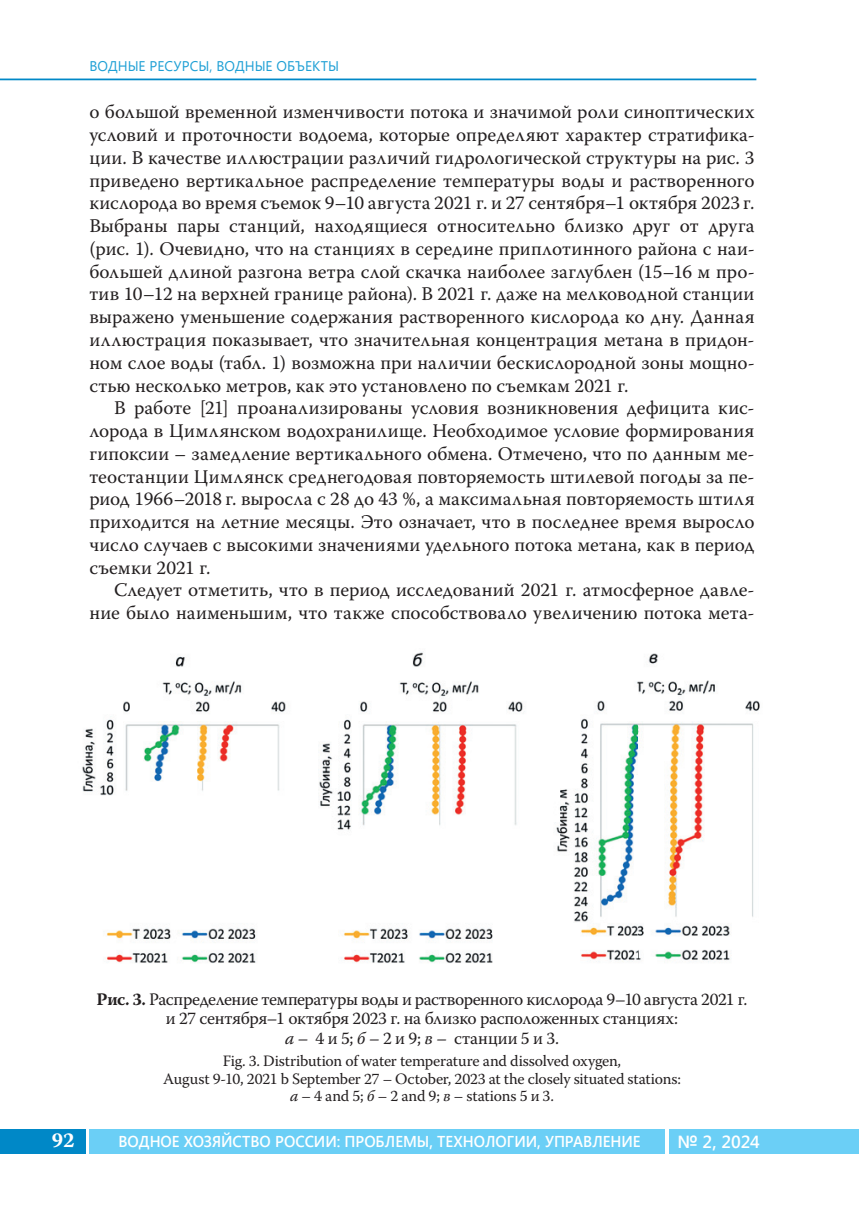
<style>
.page{position:relative;width:859px;height:1206px;background:#fff}
.page>*{position:absolute;margin:0;border:0;box-sizing:border-box;transform-origin:0 0}
.t1{font:700 21px "Warnock Pro";color:#fff}
.t2{font:19.25px "Warnock Pro";color:#231f20}
.t3{font:17.5px/19.2px "Warnock Pro";letter-spacing:-.02em;color:#231f20;text-align:center}
.t4{font:600 17.5px "Segoe UI";color:#fff}
.t5{font:15.75px/17.5px "Warnock Pro";letter-spacing:-.015em;color:#231f20;text-align:center}
.t6{font:600 15.75px "Segoe UI";letter-spacing:-.005em;color:#fff;scale:.95 1}
.t7{font:14px "Segoe UI";color:#1fa0d5}
.s1{font-weight:700}
.s2{font-style:italic}
</style>
<div class="page">
<div style="left:89px;top:1128px;width:576px;height:25px;background:#6bcff6"></div>
<div style="left:0;top:1128px;width:86px;height:25px;background:#0088c7"></div>
<div style="left:669px;top:1128px;width:189px;height:25px;background:#6bcff6"></div>
<hr style="left:0;top:79px;width:756px;height:1px;background:#0088c7">
<img style="left:82px;top:652px;width:678px;height:311px">
<p class="t7" style="left:89px;top:56px;width:251px">ВОДНЫЕ РЕСУРСЫ, ВОДНЫЕ ОБЪЕКТЫ</p>
<p class="t2" style="left:89px;top:105px;width:666px">о большой временной изменчивости потока и значимой роли синоптических</p>
<p class="t2" style="left:89px;top:127px;width:666px">условий и проточности водоема, которые определяют характер стратифика-</p>
<p class="t2" style="left:89px;top:150px;width:666px">ции. В качестве иллюстрации различий гидрологической структуры на рис. 3</p>
<p class="t2" style="left:89px;top:173px;width:666px">приведено вертикальное распределение температуры воды и растворенного</p>
<p class="t2" style="left:89px;top:196px;width:666px">кислорода во время съемок 9–10 августа 2021 г. и 27 сентября–1 октября 2023 г.</p>
<p class="t2" style="left:89px;top:218px;width:666px">Выбраны пары станций, находящиеся относительно близко друг от друга</p>
<p class="t2" style="left:89px;top:241px;width:666px">(рис. 1). Очевидно, что на станциях в середине приплотинного района с наи-</p>
<p class="t2" style="left:89px;top:264px;width:666px">большей длиной разгона ветра слой скачка наиболее заглублен (15–16 м про-</p>
<p class="t2" style="left:89px;top:287px;width:666px">тив 10–12 на верхней границе района). В 2021 г. даже на мелководной станции</p>
<p class="t2" style="left:89px;top:309px;width:666px">выражено уменьшение содержания растворенного кислорода ко дну. Данная</p>
<p class="t2" style="left:89px;top:332px;width:666px">иллюстрация показывает, что значительная концентрация метана в придон-</p>
<p class="t2" style="left:89px;top:355px;width:666px">ном слое воды (табл. 1) возможна при наличии бескислородной зоны мощно-</p>
<p class="t2" style="left:89px;top:378px;width:540px">стью несколько метров, как это установлено по съемкам 2021 г.</p>
<p class="t2" style="left:114px;top:400px;width:641px">В работе [21] проанализированы условия возникновения дефицита кис-</p>
<p class="t2" style="left:89px;top:423px;width:666px">лорода в Цимлянском водохранилище. Необходимое условие формирования</p>
<p class="t2" style="left:89px;top:446px;width:666px">гипоксии – замедление вертикального обмена. Отмечено, что по данным ме-</p>
<p class="t2" style="left:89px;top:469px;width:666px">теостанции Цимлянск среднегодовая повторяемость штилевой погоды за пе-</p>
<p class="t2" style="left:89px;top:491px;width:666px">риод 1966–2018 г. выросла с 28 до 43 %, а максимальная повторяемость штиля</p>
<p class="t2" style="left:89px;top:514px;width:666px">приходится на летние месяцы. Это означает, что в последнее время выросло</p>
<p class="t2" style="left:89px;top:537px;width:666px">число случаев с высокими значениями удельного потока метана, как в период</p>
<p class="t2" style="left:89px;top:560px;width:123px">съемки 2021 г.</p>
<p class="t2" style="left:114px;top:582px;width:641px">Следует отметить, что в период исследований 2021 г. атмосферное давле-</p>
<p class="t2" style="left:89px;top:605px;width:666px">ние было наименьшим, что также способствовало увеличению потока мета-</p>
<p class="t3" style="left:96px;top:991px;width:652px"><span class="s1">Рис. 3.</span> Распределение температуры воды и растворенного кислорода 9–10 августа 2021 г. и 27 сентября–1 октября 2023 г. на близко расположенных станциях:<br><span class="s2">а</span> – 4 и 5; <span class="s2">б</span> – 2 и 9; <span class="s2">в</span> – станции 5 и 3.</p>
<p class="t5" style="left:163px;top:1053px;width:519px">Fig. 3. Distribution of water temperature and dissolved oxygen,<br>August 9-10, 2021 b September 27 – October, 2023 at the closely situated stations: <span class="s2">а</span> – 4 and 5; <span class="s2">б</span> – 2 and 9; <span class="s2">в</span> – stations 5 и 3.</p>
<p class="t1" style="left:52px;top:1132px;width:24px">92</p>
<p class="t6" style="left:118px;top:1129px;width:551px">ВОДНОЕ ХОЗЯЙСТВО РОССИИ: ПРОБЛЕМЫ, ТЕХНОЛОГИИ, УПРАВЛЕНИЕ</p>
<p class="t4" style="left:677px;top:1128px;width:84px">№ 2, 2024</p>
</div>
